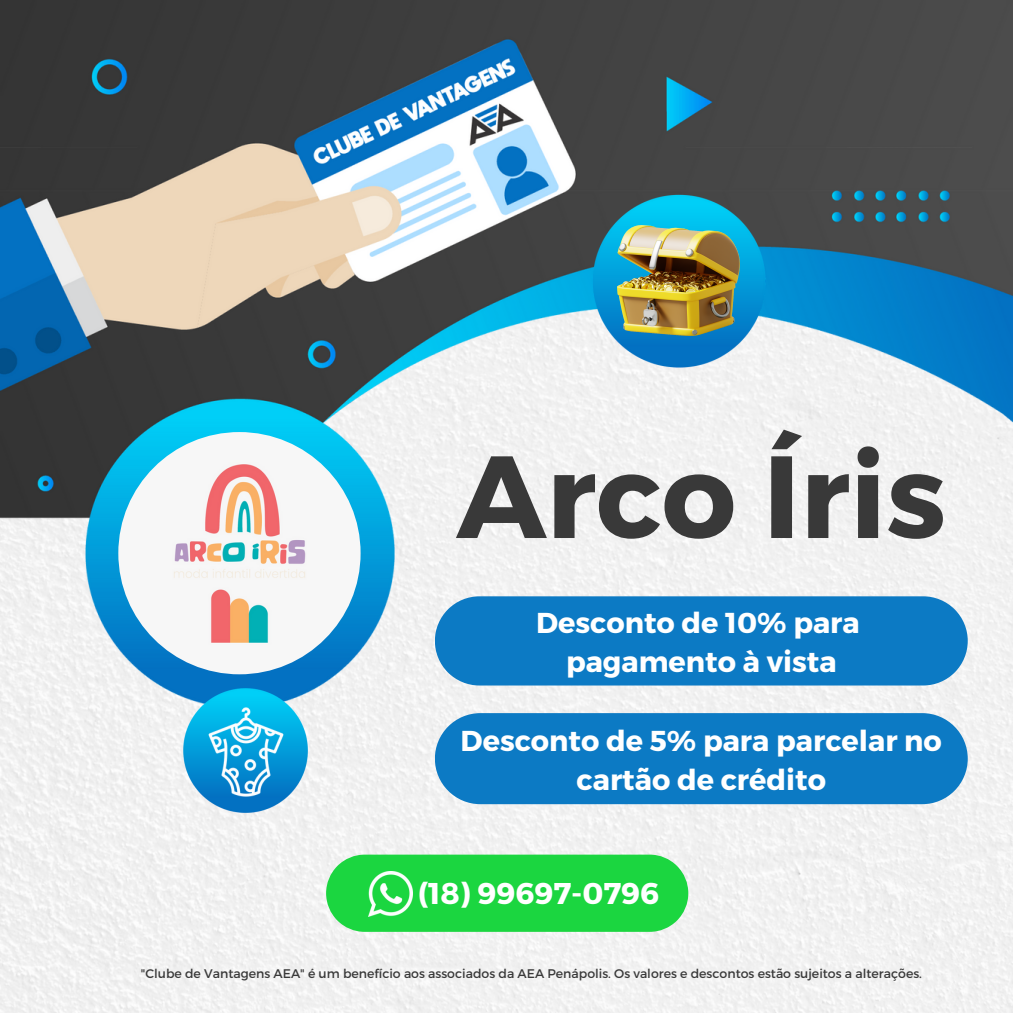
<style>
.page{position:relative;width:1013px;height:1013px;background:#fff}
.page>*{position:absolute;margin:0;border:0;box-sizing:border-box;transform-origin:0 0}
.t1{font:700 116.62px "Montserrat";color:#393939}
.t2{font:700 30px "Montserrat";color:#fff}
.t3{font:700 28.75px/39.4px "Montserrat";color:#fff;text-align:center}
.t4{font:12.5px "Montserrat";color:#393939}
</style>
<div class="page">
<img style="left:0;top:0;width:1012px;height:1012px">
<img style="left:118px;top:432px;width:242px;height:242px;border-radius:50%">
<div style="left:326px;top:854px;width:362px;height:77px;background:#1bd640"></div>
<img style="left:466px;top:68px;width:411px;height:412px">
<img style="left:617px;top:225px;width:122px;height:111px">
<img style="left:368px;top:871px;width:44px;height:45px">
<img style="left:92px;top:596px;width:297px;height:297px">
<div style="left:435px;top:596px;width:532px;height:89px;background:#0c7ac4"></div>
<div style="left:435px;top:713px;width:532px;height:91px;background:#0c7ac4;border-radius:46px"></div>
<img style="left:200px;top:706px;width:91px;height:91px">
<p class="t1" style="left:456px;top:420px;width:491px">Arco Íris</p>
<p class="t3" style="left:536px;top:601px;width:325px">Desconto de 10% para</p>
<p class="t3" style="left:566px;top:641px;width:272px">pagamento à vista</p>
<p class="t3" style="left:460px;top:719px;width:483px">Desconto de 5% para parcelar no cartão de crédito</p>
<p class="t2" style="left:418px;top:874px;width:243px">(18) 99697-0796</p>
<p class="t4" style="left:141px;top:965px;width:782px">"Clube de Vantagens AEA" é um benefício aos associados da AEA Penápolis. Os valores e descontos estão sujeitos a alterações.</p>
</div>
